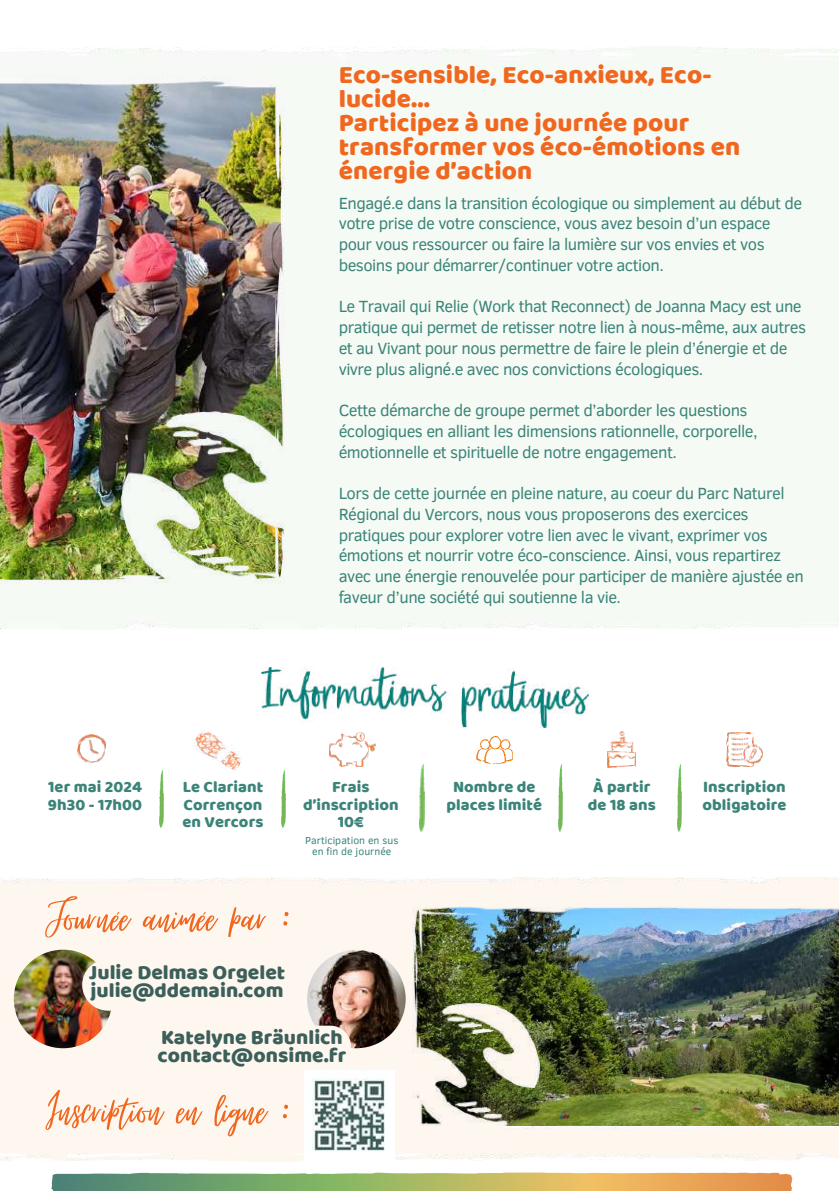
<style>
.page{position:relative;width:839px;height:1191px;background:#fff}
.page>*{position:absolute;margin:0;border:0;box-sizing:border-box;transform-origin:0 0}
.t1{font:54.4px "Virtual";letter-spacing:.005em;color:#f0671f}
.t2{font:26px/24px "Baloo Da";letter-spacing:.005em;color:#f0671f}
.t3{font:21px/18px "Baloo Da";color:#3c5f5a}
.t4{font:16.6px/20.8px "Clear Sans";letter-spacing:-.03em;color:#3b8479}
.t5{font:16.4px/17.8px "Baloo Da";letter-spacing:.005em;color:#3b8479;text-align:center}
.t6{font:10.4px/11.2px "Clear Sans";letter-spacing:.005em;color:#3b8479;text-align:center}
</style>
<div class="page">
<img style="left:0;top:878px;width:838px;height:283px">
<svg style="left:51px;top:1172px;width:742px;height:19px;background:#aeaf6e"></svg>
<img style="left:0;top:47px;width:838px;height:583px">
<img style="left:261px;top:668px;width:327px;height:60px">
<img style="left:159px;top:770px;width:4px;height:57px">
<img style="left:281px;top:770px;width:5px;height:57px">
<img style="left:420px;top:764px;width:4px;height:68px">
<img style="left:558px;top:764px;width:4px;height:68px">
<img style="left:677px;top:764px;width:4px;height:68px">
<img style="left:77px;top:734px;width:29px;height:29px">
<img style="left:194px;top:730px;width:48px;height:41px">
<img style="left:330px;top:732px;width:45px;height:35px">
<img style="left:476px;top:736px;width:36px;height:27px">
<img style="left:607px;top:731px;width:28px;height:36px">
<img style="left:726px;top:732px;width:36px;height:35px">
<img style="left:307px;top:950px;width:98px;height:98px;border-radius:50%">
<img style="left:14px;top:950px;width:98px;height:98px;border-radius:50%">
<div style="left:82px;top:959px;width:222px;height:52px;background:#fdf7ef"></div>
<div style="left:149px;top:1026px;width:202px;height:41px;background:#fdf7ef;border-radius:21px"></div>
<img style="left:304px;top:1071px;width:90px;height:90px">
<h2 class="t2" style="left:339px;top:62px;width:403px">Eco-sensible, Eco-anxieux, Eco&shy;lucide...<br>Participez à une journée pour transformer vos éco-émotions en énergie d’action</h2>
<p class="t4" style="left:339px;top:192px;width:465px">Engagé.e dans la transition écologique ou simplement au début de votre prise de votre conscience, vous avez besoin d’un espace pour vous ressourcer ou faire la lumière sur vos envies et vos besoins pour démarrer/continuer votre action.</p>
<p class="t4" style="left:339px;top:295px;width:469px">Le Travail qui Relie (Work that Reconnect) de Joanna Macy est une pratique qui permet de retisser notre lien à nous-même, aux autres et au Vivant pour nous permettre de faire le plein d’énergie et de vivre plus aligné.e avec nos convictions écologiques.</p>
<p class="t4" style="left:339px;top:399px;width:420px">Cette démarche de groupe permet d’aborder les questions écologiques en alliant les dimensions rationnelle, corporelle, émotionnelle et spirituelle de notre engagement.</p>
<p class="t4" style="left:339px;top:482px;width:466px">Lors de cette journée en pleine nature, au coeur du Parc Naturel Régional du Vercors, nous vous proposerons des exercices pratiques pour explorer votre lien avec le vivant, exprimer vos émotions et nourrir votre éco-conscience. Ainsi, vous repartirez avec une énergie renouvelée pour participer de manière ajustée en faveur d’une société qui soutienne la vie.</p>
<p class="t5" style="left:446px;top:777px;width:97px">Nombre de places limité</p>
<p class="t5" style="left:588px;top:777px;width:69px">À partir de 18 ans</p>
<p class="t5" style="left:48px;top:777px;width:96px;text-align:left">1er mai 2024<br>9h30 - 17h00</p>
<p class="t5" style="left:182px;top:777px;width:83px;text-align:justify">Le Clariant Corrençon en Vercors</p>
<p class="t5" style="left:303px;top:777px;width:97px">Frais d’inscription<br>10€</p>
<p class="t5" style="left:702px;top:777px;width:85px;text-align:left">Inscription obligatoire</p>
<h1 class="t1" style="left:46px;top:889px;width:247px">Journée animée par :</h1>
<p class="t3" style="left:89px;top:963px;width:198px">Julie Delmas Orgelet julie@ddemain.com</p>
<p class="t6" style="left:305px;top:834px;width:95px">Participation en sus en fin de journée</p>
<p class="t3" style="left:157px;top:1027px;width:190px">Katelyne Bräunlich contact@onsime.fr</p>
<h1 class="t1" style="left:46px;top:1082px;width:246px">Inscription en ligne :</h1>
</div>
